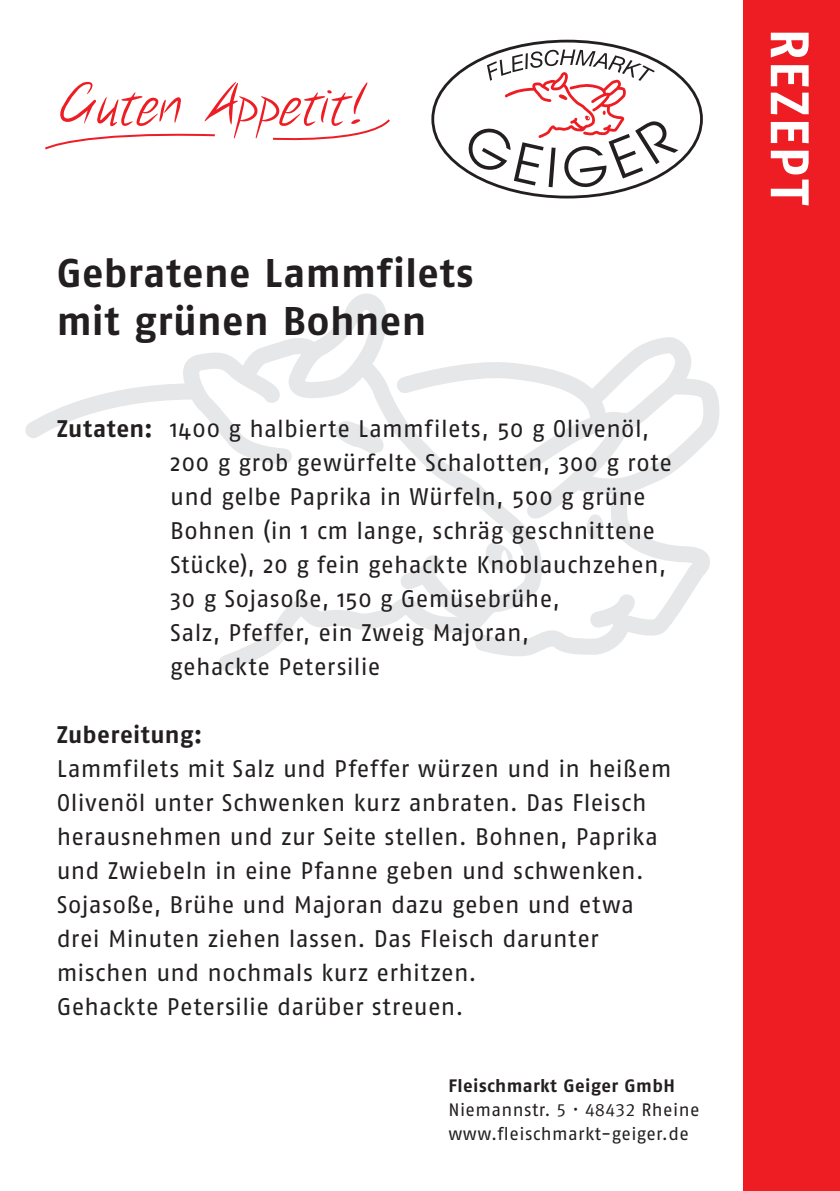
<style>
.page{position:relative;width:840px;height:1191px;background:#fff}
.page>*{position:absolute;margin:0;border:0;box-sizing:border-box;transform-origin:0 0}
.t1{font:700 54px "Fago No";letter-spacing:.035em;color:#fff}
.t2{font:53px "Notethis";color:#ee1d23}
.t3{font:700 40px/48px "Fago No";letter-spacing:.01em;color:#231f20}
.t4{font:24px/34px "Fago No";letter-spacing:.01em;color:#231f20}
.t5{font:700 24px "Fago No";letter-spacing:.01em;color:#231f20}
.t6{font:18px/24px "Fago No";letter-spacing:.025em;color:#231f20}
.s1{font-weight:700}
.s2{font-family:"Meta Plus Normal Caps"}
</style>
<div class="page">
<div style="left:743px;top:0;width:96px;height:1191px;background:#ee1d23"></div>
<svg style="left:219px;top:599px;width:248px;height:72px"></svg>
<svg style="left:467px;top:527px;width:243px;height:129px"></svg>
<svg style="left:581px;top:582px;width:66px;height:53px"></svg>
<div style="left:586px;top:514px;width:17px;height:25px;background:#e6e7e9;border-radius:50%"></div>
<svg style="left:392px;top:541px;width:121px;height:88px"></svg>
<svg style="left:25px;top:293px;width:695px;height:234px"></svg>
<svg style="left:431px;top:40px;width:271px;height:158px"></svg>
<svg style="left:465px;top:50px;width:213px;height:138px"></svg>
<svg style="left:45px;top:133px;width:170px;height:17px"></svg>
<svg style="left:273px;top:119px;width:117px;height:22px"></svg>
<h2 class="t2" style="left:60px;top:74px;width:309px">Guten Appetit!</h2>
<h3 class="t3" style="left:57px;top:248px;width:418px">Gebratene Lammfilets mit grünen Bohnen</h3>
<p class="t4" style="left:170px;top:411px;width:503px;text-indent:-113px"><span class="s1">Zutaten:</span> 1400 g halbierte Lammfilets, 50 g Olivenöl, 200 g grob gewürfelte Schalotten, 300 g rote und gelbe Paprika in Würfeln, 500 g grüne Bohnen (in 1 cm lange, schräg geschnittene Stücke), 20 g fein gehackte Knoblauchzehen, 30 g Sojasoße, 150 g Gemüsebrühe,<br>Salz, Pfeffer, ein Zweig Majoran,<br>gehackte Petersilie</p>
<p class="t5" style="left:57px;top:720px;width:147px">Zubereitung:</p>
<p class="t4" style="left:57px;top:751px;width:616px">Lammfilets mit Salz und Pfeffer würzen und in heißem Olivenöl unter Schwenken kurz anbraten. Das Fleisch herausnehmen und zur Seite stellen. Bohnen, Paprika und Zwiebeln in eine Pfanne geben und schwenken.<br>Sojasoße, Brühe und Majoran dazu geben und etwa drei Minuten ziehen lassen. Das Fleisch darunter mischen und nochmals kurz erhitzen.<br>Gehackte Petersilie darüber streuen.</p>
<p class="t6" style="left:448px;top:1073px;width:252px"><span class="s1">Fleischmarkt Geiger GmbH<br></span>Niemannstr. <span class="s2">5</span> · <span class="s2">48432</span> Rheine www.fleischmarkt-geiger.de</p>
<h1 class="t1" style="left:820px;top:28px;width:179px;rotate:90deg">Rezept</h1>
</div>
